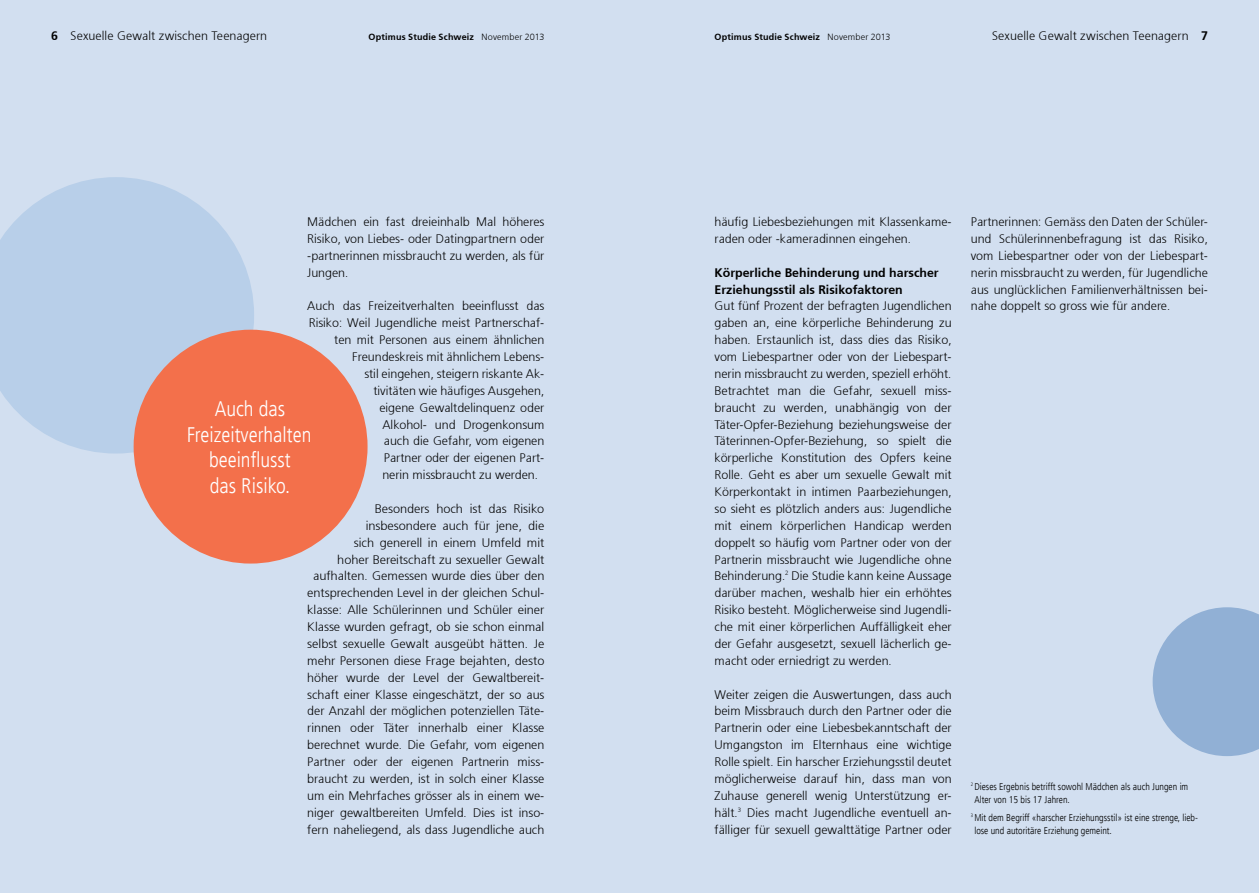
<style>
.page{position:relative;width:1259px;height:893px;background:#d2dff0}
.page>*{position:absolute;margin:0;border:0;box-sizing:border-box;transform-origin:0 0}
.t1{font:21px/25.5px "Frutiger 47 Light CN";color:#fff;text-align:center}
.t2{font:300 12.3px/16.8px "Frutiger 45";color:#000;text-align:justify}
.t3{font:300 12.3px/17px "Frutiger 45";color:#000}
.t4{font:9.75px/13px "Frutiger 47 Light CN";color:#000}
.t5{font:300 9px "Frutiger 45";letter-spacing:.025em;color:#000}
.s1{font-style:inherit}
</style>
<div class="page">
<svg style="left:1152px;top:607px;width:107px;height:149px"></svg>
<svg style="left:0;top:177px;width:254px;height:276px;background:#bbd1e9"></svg>
<div style="left:134px;top:330px;width:233px;height:234px;background:#f3704b;border-radius:50%"></div>
<p class="t2" style="left:51px;top:28px;width:218px"><span class="s1">6</span> Sexuelle Gewalt zwischen Teenagern</p>
<p class="t5" style="left:368px;top:32px;width:177px">Optimus Studie Schweiz <span class="s1">November 2013</span></p>
<p class="t5" style="left:714px;top:32px;width:177px">Optimus Studie Schweiz <span class="s1">November 2013</span></p>
<p class="t2" style="left:991px;top:28px;width:218px">Sexuelle Gewalt zwischen Teenagern <span class="s1">7</span></p>
<p class="t2" style="left:307px;top:213px;width:238px">Mädchen ein fast dreieinhalb Mal höheres Risiko, von Liebes- oder Datingpartnern oder -partnerinnen missbraucht zu werden, als für Jungen.</p>
<p class="t2" style="left:307px;top:298px;width:238px">Auch das Freizeitverhalten beeinflusst das</p>
<p class="t2" style="left:309px;top:315px;width:237px">Risiko: Weil Jugendliche meist Partnerschaf-</p>
<p class="t2" style="left:334px;top:331px;width:212px">ten mit Personen aus einem ähnlichen</p>
<p class="t2" style="left:352px;top:348px;width:193px">Freundeskreis mit ähnlichem Lebens-</p>
<p class="t2" style="left:364px;top:365px;width:181px">stil eingehen, steigern riskante Ak-</p>
<p class="t2" style="left:373px;top:382px;width:172px">tivitäten wie häufiges Ausgehen,</p>
<p class="t2" style="left:379px;top:399px;width:166px">eigene Gewaltdelinquenz oder</p>
<p class="t2" style="left:382px;top:416px;width:163px">Alkohol- und Drogenkonsum</p>
<p class="t2" style="left:384px;top:433px;width:162px">auch die Gefahr, vom eigenen</p>
<p class="t2" style="left:384px;top:450px;width:162px">Partner oder der eigenen Part-</p>
<p class="t2" style="left:382px;top:466px;width:157px">nerin missbraucht zu werden.</p>
<p class="t2" style="left:307px;top:500px;width:239px;text-align:right">Besonders hoch ist das Risiko insbesondere auch für jene, die<br>sich generell in einem Umfeld mit<br>hoher Bereitschaft zu sexueller Gewalt aufhalten. Gemessen wurde dies über den entsprechenden Level in der gleichen Schul&shy;klasse: Alle Schülerinnen und Schüler einer Klasse wurden gefragt, ob sie schon einmal selbst sexuelle Gewalt ausgeübt hätten. Je mehr Personen diese Frage bejahten, desto höher wurde der Level der Gewaltbereit&shy;schaft einer Klasse eingeschätzt, der so aus der Anzahl der möglichen potenziellen Täte&shy;rinnen oder Täter innerhalb einer Klasse berechnet wurde. Die Gefahr, vom eigenen Partner oder der eigenen Partnerin miss&shy;braucht zu werden, ist in solch einer Klasse um ein Mehrfaches grösser als in einem we&shy;niger gewaltbereiten Umfeld. Dies ist inso&shy;fern naheliegend, als dass Jugendliche auch</p>
<h1 class="t1" style="left:187px;top:396px;width:126px">Auch das<br>Freizeitverhalten beeinflusst<br>das Risiko.</h1>
<p class="t2" style="left:714px;top:213px;width:239px">häufig Liebesbeziehungen mit Klassenkame&shy;raden oder -kameradinnen eingehen.</p>
<p class="t3" style="left:714px;top:264px;width:226px">Körperliche Behinderung und harscher<br>Erziehungsstil als Risikofaktoren</p>
<p class="t2" style="left:714px;top:298px;width:239px">Gut fünf Prozent der befragten Jugendlichen gaben an, eine körperliche Behinderung zu haben. Erstaunlich ist, dass dies das Risiko, vom Liebespartner oder von der Liebespart&shy;nerin missbraucht zu werden, speziell erhöht.<br>Betrachtet man die Gefahr, sexuell miss&shy;braucht zu werden, unabhängig von der Täter-Opfer-Beziehung beziehungsweise der Täterinnen-Opfer-Beziehung, so spielt die körperliche Konstitution des Opfers keine Rolle. Geht es aber um sexuelle Gewalt mit Körperkontakt in intimen Paarbeziehungen, so sieht es plötzlich anders aus: Jugendliche mit einem körperlichen Handicap werden doppelt so häufig vom Partner oder von der Partnerin missbraucht wie Jugendliche ohne Behinderung.<sup>2</sup> Die Studie kann keine Aussage darüber machen, weshalb hier ein erhöhtes Risiko besteht. Möglicherweise sind Jugendli&shy;che mit einer körperlichen Auffälligkeit eher der Gefahr ausgesetzt, sexuell lächerlich ge&shy;macht oder erniedrigt zu werden.</p>
<p class="t2" style="left:714px;top:686px;width:239px">Weiter zeigen die Auswertungen, dass auch beim Missbrauch durch den Partner oder die Partnerin oder eine Liebesbekanntschaft der Umgangston im Elternhaus eine wichtige Rolle spielt. Ein harscher Erziehungsstil deutet möglicherweise darauf hin, dass man von Zuhause generell wenig Unterstützung er&shy;hält.<sup>3</sup> Dies macht Jugendliche eventuell an&shy;fälliger für sexuell gewalttätige Partner oder</p>
<p class="t2" style="left:971px;top:213px;width:239px">Partnerinnen: Gemäss den Daten der Schüler&shy;und Schülerinnenbefragung ist das Risiko, vom Liebespartner oder von der Liebespart&shy;nerin missbraucht zu werden, für Jugendliche aus unglücklichen Familienverhältnissen bei&shy;nahe doppelt so gross wie für andere.</p>
<p class="t4" style="left:974px;top:780px;width:215px;text-indent:-4px"><sup>2</sup> Dieses Ergebnis betrifft sowohl Mädchen als auch Jungen im<br>Alter von 15 bis 17 Jahren.</p>
<p class="t4" style="left:974px;top:811px;width:224px;text-indent:-4px"><sup>3</sup> Mit dem Begriff «harscher Erziehungsstil» ist eine strenge, lieb&shy;lose und autoritäre Erziehung gemeint.</p>
</div>
